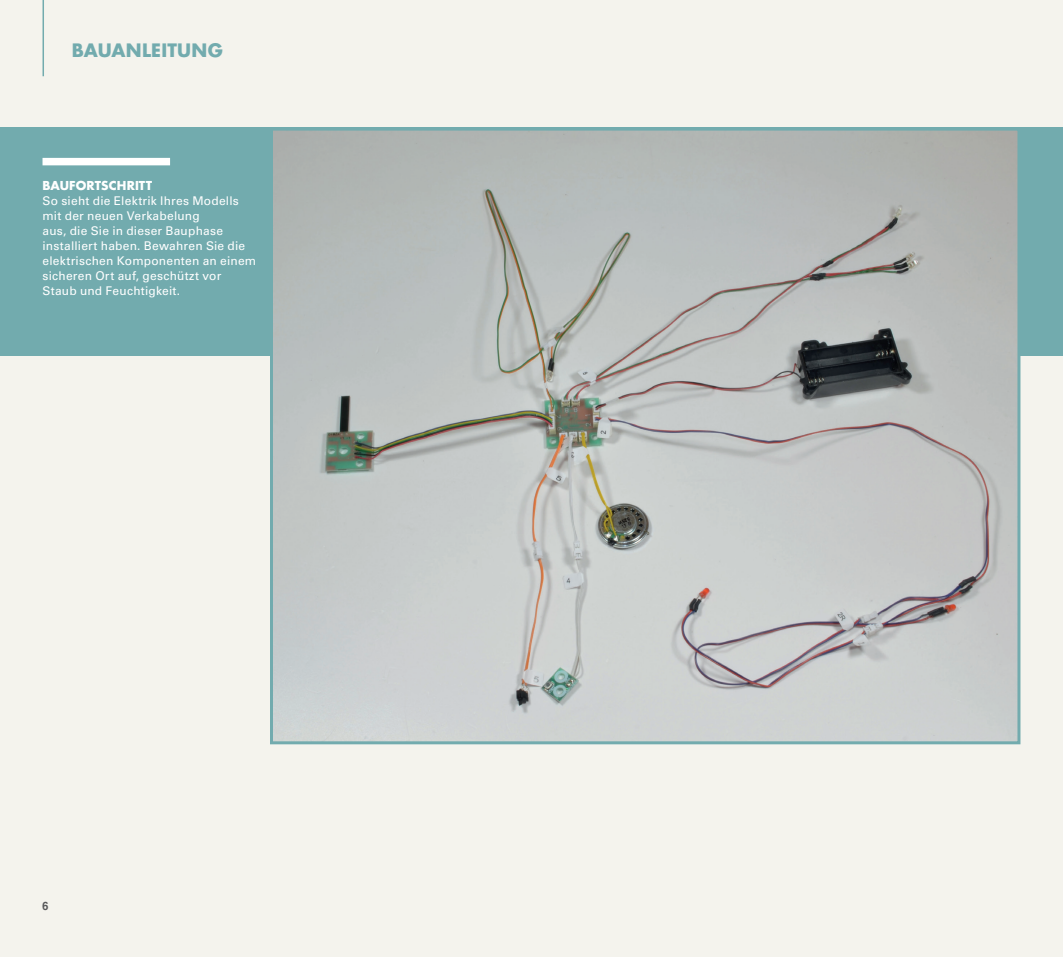
<style>
.page{position:relative;width:1063px;height:957px;background:#f4f3ed}
.page>*{position:absolute;margin:0;border:0;box-sizing:border-box;transform-origin:0 0}
.t1{font:700 18px "Futura Std";letter-spacing:.015em;color:#72abae}
.MONTAGGIO_FINALE_TES{font:12px/15px "Univers LT Std";letter-spacing:.015em;color:#fff}
.MONTAGGIO_FINALE_TIT{font:700 12px "Futura Std";letter-spacing:.01em;color:#fff}
.t2{font:12px "Coolvetica Rg";color:#57585a}
</style>
<div class="page">
<div style="left:0;top:128px;width:1063px;height:228px;background:#72abae"></div>
<img style="left:274px;top:132px;width:742px;height:608px">
<div style="left:270px;top:128px;width:750px;height:616px;border:3px solid #72abae"></div>
<div style="left:43px;top:158px;width:127px;height:7px;background:#fff"></div>
<hr style="left:43px;top:0;width:1px;height:76px;background:#72abae">
<h1 class="t1" style="left:72px;top:39px;width:153px">BAUANLEITUNG</h1>
<p class="MONTAGGIO_FINALE_TIT" style="left:43px;top:177px;width:111px">BAUFORTSCHRITT</p>
<p class="MONTAGGIO_FINALE_TES" style="left:43px;top:193px;width:215px">So sieht die Elektrik Ihres Modells mit der neuen Verkabelung<br>aus, die Sie in dieser Bauphase installiert haben. Bewahren Sie die elektrischen Komponenten an einem sicheren Ort auf, geschützt vor<br>Staub und Feuchtigkeit.</p>
<p class="t2" style="left:43px;top:898px;width:7px">6</p>
</div>
